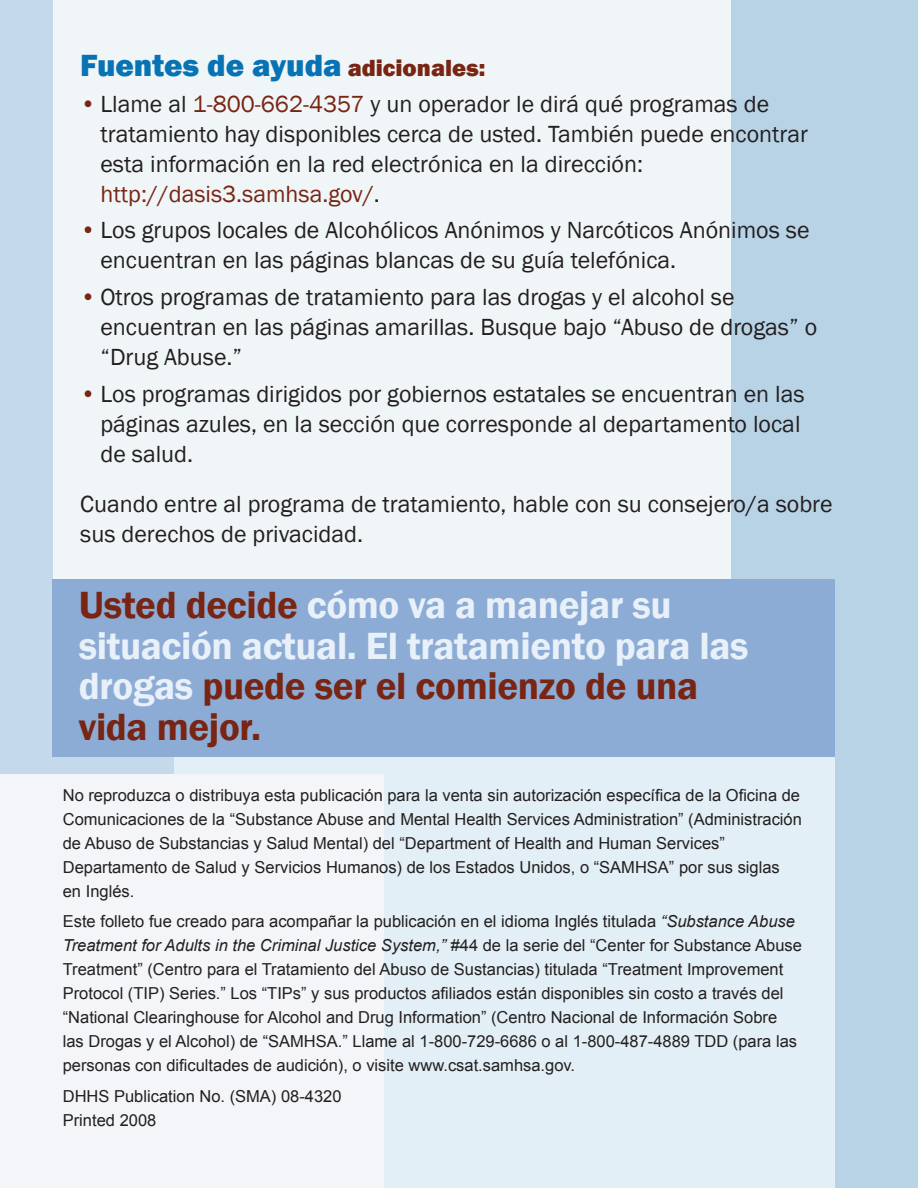
<style>
.page{position:relative;width:918px;height:1188px;background:#fff}
.page>*{position:absolute;margin:0;border:0;box-sizing:border-box;transform-origin:0 0}
.pullquote{font:600 39px/40.5px "Franklin Gothic";letter-spacing:-.01em;color:#e8f0f9}
.t1{font:800 31.5px "Franklin Gothic";color:#0773b5}
.t2{font:24px/30px "Franklin Gothic";color:#231f20}
.disclaimer{font:16.5px/24px "Arial";color:#231f20}
.s1{font-size:24px;color:#792514}
.s2{color:#792514}
.s3{font-style:italic}
</style>
<div class="page">
<div style="left:0;top:0;width:174px;height:810px;background:#c4daeb"></div>
<div style="left:54px;top:0;width:681px;height:663px;background:#f0f6f8"></div>
<div style="left:731px;top:0;width:187px;height:1188px;background:#b8d3e6"></div>
<div style="left:175px;top:612px;width:660px;height:576px;background:#e3eff6"></div>
<div style="left:0;top:775px;width:383px;height:413px;background:#f3f5f8"></div>
<div style="left:53px;top:579px;width:782px;height:178px;background:#8dacd5"></div>
<p class="t1" style="left:80px;top:45px;width:407px">Fuentes de ayuda <span class="s1">adicionales:</span></p>
<p class="t2" style="left:100px;top:89px;width:709px;text-indent:-20px"><span class="s2">•</span> Llame al <span class="s2">1-800-662-4357</span> y un operador le dirá qué programas de tratamiento hay disponibles cerca de usted. También puede encontrar esta información en la red electrónica en la dirección: <span class="s2">http://dasis3.samhsa.gov/</span>.</p>
<p class="t2" style="left:100px;top:216px;width:711px;text-indent:-20px"><span class="s2">•</span> Los grupos locales de Alcohólicos Anónimos y Narcóticos Anónimos se encuentran en las páginas blancas de su guía telefónica.</p>
<p class="t2" style="left:100px;top:283px;width:718px;text-indent:-20px"><span class="s2">•</span> Otros programas de tratamiento para las drogas y el alcohol se encuentran en las páginas amarillas. Busque bajo “Abuso de drogas” o “Drug Abuse.”</p>
<p class="t2" style="left:100px;top:379px;width:706px;text-indent:-20px"><span class="s2">•</span> Los programas dirigidos por gobiernos estatales se encuentran en las páginas azules, en la sección que corresponde al departamento local de salud.</p>
<p class="t2" style="left:80px;top:490px;width:754px">Cuando entre al programa de tratamiento, hable con su consejero/a sobre sus derechos de privacidad.</p>
<p class="pullquote" style="left:79px;top:585px;width:671px"><span class="s2">Usted decide</span> cómo va a manejar su situación actual. El tratamiento para las drogas <span class="s2">puede ser el comienzo de una vida mejor.</span></p>
<p class="disclaimer" style="left:63px;top:783px;width:741px">No reproduzca o distribuya esta publicación para la venta sin autorización específica de la Oficina de Comunicaciones de la “Substance Abuse and Mental Health Services Administration” (Administración de Abuso de Substancias y Salud Mental) del “Department of Health and Human Services” Departamento de Salud y Servicios Humanos) de los Estados Unidos, o “SAM HSA” por sus siglas en I nglés.</p>
<p class="disclaimer" style="left:63px;top:910px;width:741px">Este folleto fue creado para acompañar la publicación en el idioma I nglés titulada <span class="s3">“Substance Abuse Treatment for Adults in the Criminal Justice System,”</span> #44 de la serie del “Center for Substance Abuse Treatment” (Centro para el Tratamiento del Abuso de Sustancias) titulada “Treatment I mprovement Protocol (TIP) Series.” Los “TIPs” y sus productos afiliados están disponibles sin costo a través del “National Clearinghouse for Alcohol and Drug I nformation” (Centro Nacional de I nformación Sobre las Drogas y el Alcohol) de “SAM HSA.” Llame al 1-800-729-6686 o al 1-800-487-4889 TDD (para las personas con dificultades de audición), o visite www.csat.samhsa.gov.</p>
<p class="disclaimer" style="left:63px;top:1084px;width:280px">DHHS Publication No. (SMA) 08-4320<br>Printed 2008</p>
</div>
